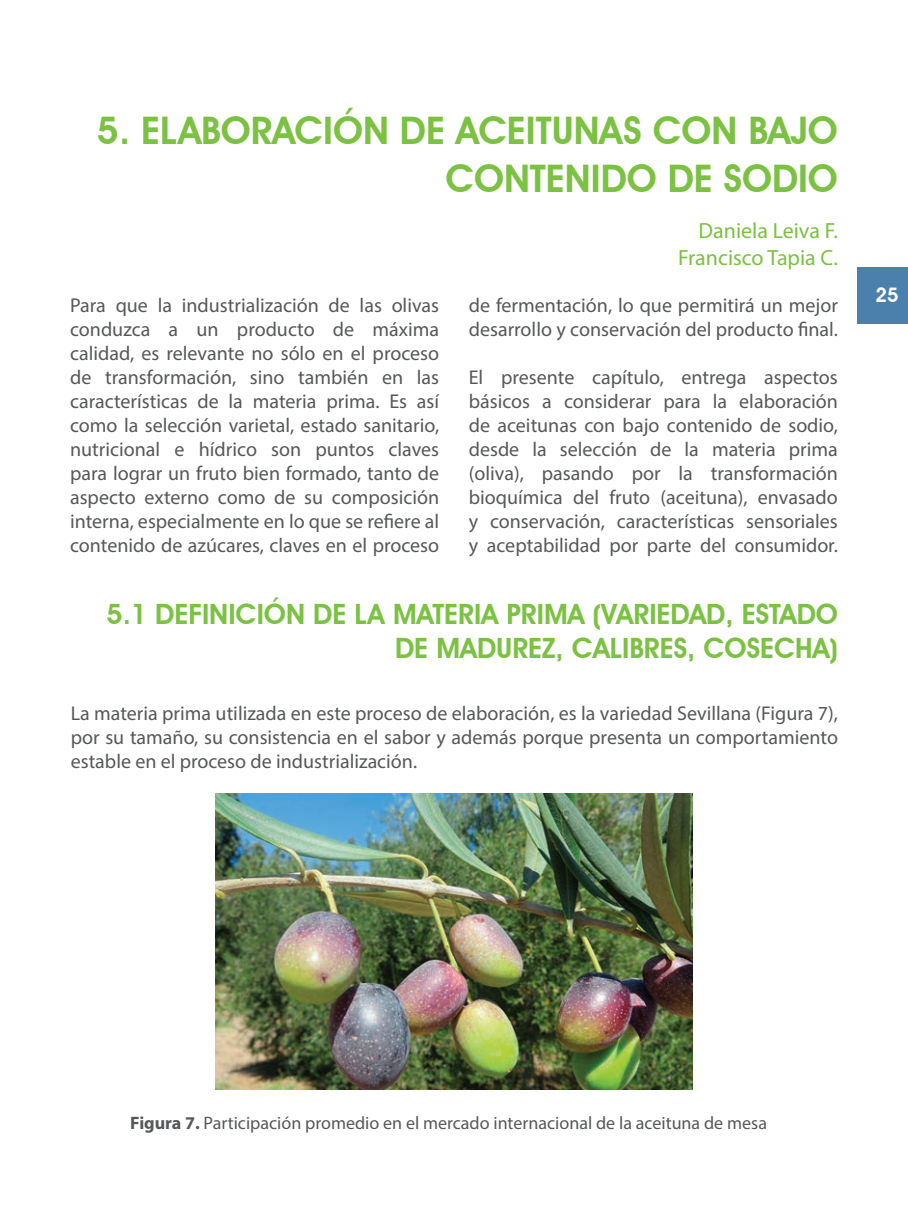
<style>
.page{position:relative;width:908px;height:1219px;background:#fff}
.page>*{position:absolute;margin:0;border:0;box-sizing:border-box;transform-origin:0 0}
.t1{font:600 38px/48px "Avant Garde IT Cby BT";color:#7bc142;text-align:right}
.t2{font:600 28px/33.6px "Avant Garde IT Cby BT";color:#7bc142;text-align:right}
.t3{font:22px/26.4px "Myriad Pro";color:#7bc142;text-align:right}
.t4{font:20px/24px "Myriad Pro";color:#57585a;text-align:justify}
.t5{font:600 20px "Avant Garde IT Cby BT";color:#fff}
.t6{font:18px "Myriad Pro";color:#57585a}
.s1{font-weight:700}
</style>
<div class="page">
<div style="left:856px;top:267px;width:51px;height:56px;background:#4b80ac"></div>
<img style="left:216px;top:793px;width:476px;height:297px">
<h1 class="t1" style="left:97px;top:106px;width:742px">5. ELABORACIÓN DE ACEITUNAS CON BAJO<br>CONTENIDO DE SODIO</h1>
<p class="t3" style="left:677px;top:217px;width:161px">Daniela Leiva F.<br>Francisco Tapia C.</p>
<p class="t4" style="left:70px;top:293px;width:370px">Para que la industrialización de las olivas conduzca a un producto de máxima calidad, es relevante no sólo en el proceso de transformación, sino también en las características de la materia prima. Es así como la selección varietal, estado sanitario, nutricional e hídrico son puntos claves para lograr un fruto bien formado, tanto de aspecto externo como de su composición interna, especialmente en lo que se refiere al contenido de azúcares, claves en el proceso</p>
<p class="t4" style="left:468px;top:293px;width:370px">de fermentación, lo que permitirá un mejor desarrollo y conservación del producto final.</p>
<p class="t4" style="left:468px;top:365px;width:370px">El presente capítulo, entrega aspectos básicos a considerar para la elaboración de aceitunas con bajo contenido de sodio, desde la selección de la materia prima (oliva), pasando por la transformación bioquímica del fruto (aceituna), envasado y conservación, características sensoriales y aceptabilidad por parte del consumidor.</p>
<h2 class="t2" style="left:106px;top:597px;width:732px">5.1 DEFINICIÓN DE LA MATERIA PRIMA (VARIEDAD, ESTADO<br>DE MADUREZ, CALIBRES, COSECHA)</h2>
<p class="t4" style="left:71px;top:701px;width:768px">La materia prima utilizada en este proceso de elaboración, es la variedad Sevillana (Figura 7), por su tamaño, su consistencia en el sabor y además porque presenta un comportamiento estable en el proceso de industrialización.</p>
<p class="t5" style="left:875px;top:282px;width:25px">25</p>
<p class="t6" style="left:130px;top:1112px;width:638px"><span class="s1">Figura 7.</span> Participación promedio en el mercado internacional de la aceituna de mesa</p>
</div>
